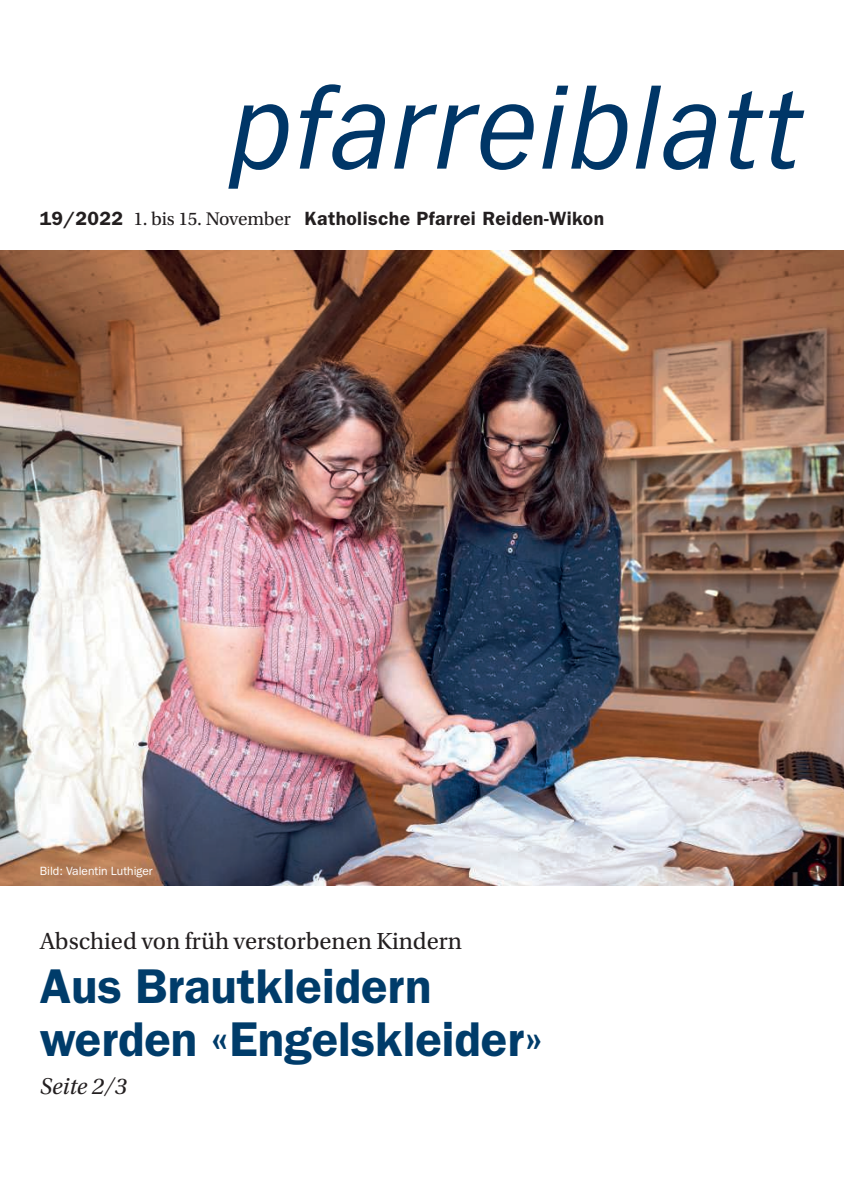
<style>
.page{position:relative;width:844px;height:1191px;background:#fff}
.page>*{position:absolute;margin:0;border:0;box-sizing:border-box;transform-origin:0 0}
.t1{font:600 49px/52.5px "ITC Franklin Gothic Std";color:#003c6a}
.t2{font:24.5px "Utopia Std";color:#231f20}
.t3{font:italic 24.15px "Utopia Std";color:#231f20}
.t4{font:600 19.25px "ITC Franklin Gothic Std";letter-spacing:.02em;color:#231f20}
.t5{font:11.9px "ITC Franklin Gothic Std";color:#fff}
.s1{font-family:"Utopia Std";font-weight:400}
</style>
<div class="page">
<svg style="left:228px;top:104px;width:60px;height:85px"></svg>
<svg style="left:299px;top:84px;width:86px;height:86px"></svg>
<svg style="left:394px;top:104px;width:139px;height:66px"></svg>
<svg style="left:542px;top:86px;width:85px;height:84px"></svg>
<svg style="left:635px;top:86px;width:80px;height:84px"></svg>
<svg style="left:728px;top:91px;width:76px;height:78px"></svg>
<img style="left:0;top:251px;width:843px;height:634px">
<p class="t4" style="left:40px;top:207px;width:566px">19/2022 <span class="s1">1. bis 15. November</span> Katholische Pfarrei Reiden-Wikon</p>
<p class="t5" style="left:40px;top:863px;width:115px">Bild: Valentin Luthiger</p>
<p class="t2" style="left:40px;top:928px;width:424px">Abschied von früh verstorbenen Kindern</p>
<h1 class="t1" style="left:40px;top:960px;width:505px">Aus Brautkleidern werden «Engelskleider»</h1>
<p class="t3" style="left:40px;top:1072px;width:88px">Seite 2/3</p>
</div>
